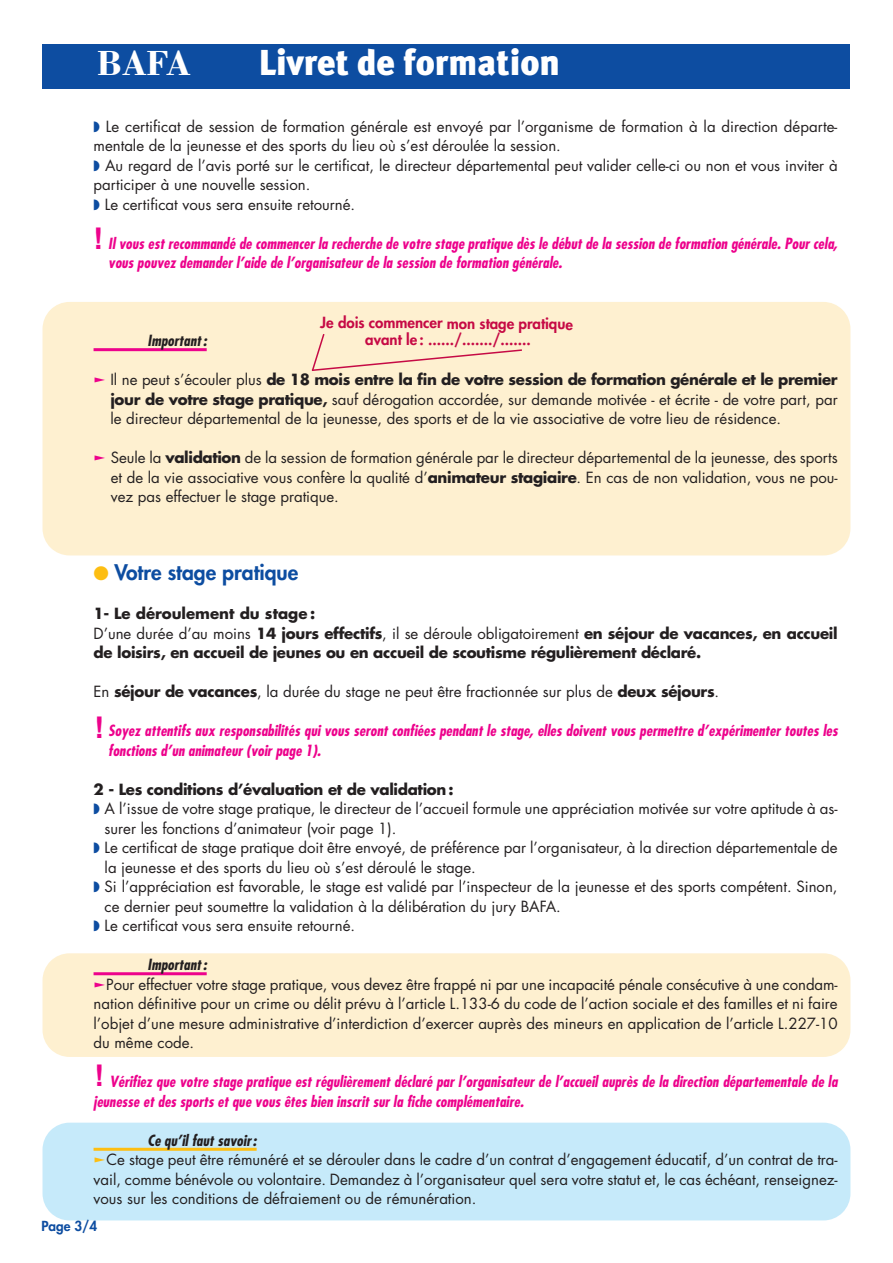
<style>
.page{position:relative;width:893px;height:1263px;background:#fff}
.page>*{position:absolute;margin:0;border:0;box-sizing:border-box;transform-origin:0 0}
.t1{font:900 36px "Meta Plus";color:#fff}
.t2{font:700 36px "Bodoni Std";color:#fff}
.t3{font:700 30px "Arial";color:#ed028c}
.t4{font:800 21px "Futura";color:#0d4da1}
.t5{font:15px/19.5px "Futura";color:#231f20;text-align:justify}
.t6{font:italic 700 condensed 15px/19.5px "Futura";color:#ed028c}
.t7{font:700 15px/19.5px "Futura";letter-spacing:-.02em;color:#231f20}
.t8{font:800 15px "Futura";letter-spacing:-.01em;color:#c60a45}
.t9{font:italic 700 condensed 15px "Futura";letter-spacing:.005em;color:#231f20}
.t10{font:800 13.5px "Futura";color:#0d4da1}
.s1{color:#0d4da1}
.s2{color:#ed028c}
.s3{font-weight:700}
.s4{color:#fdbe12}
.s5{font-weight:400}
</style>
<div class="page">
<div style="left:43px;top:1123px;width:807px;height:97px;background:#c6eafa"></div>
<div style="left:43px;top:953px;width:807px;height:104px;background:#fef0d0"></div>
<div style="left:43px;top:302px;width:807px;height:253px;background:#fef0d0"></div>
<div style="left:43px;top:44px;width:807px;height:45px;background:#0d4da1"></div>
<hr style="left:94px;top:348px;width:113px;height:3px;background:#ed028c">
<hr style="left:94px;top:972px;width:113px;height:3px;background:#ed028c">
<hr style="left:94px;top:1148px;width:163px;height:3px;background:#fdbe12">
<svg style="left:310px;top:332px;width:214px;height:40px;background:#fbe5c9"></svg>
<h1 class="t2" style="left:97px;top:41px;width:96px">BAFA</h1>
<h1 class="t1" style="left:259px;top:41px;width:303px">Livret de formation</h1>
<p class="t5" style="left:94px;top:118px;width:746px;text-align:left"><span class="s1">◗</span> Le certificat de session de formation générale est envoyé par l’organisme de formation à la direction départe&shy;mentale de la jeunesse et des sports du lieu où s’est déroulée la session.<br><span class="s1">◗</span> Au regard de l’avis porté sur le certificat, le directeur départemental peut valider celle-ci ou non et vous inviter à participer à une nouvelle session.<br><span class="s1">◗</span> Le certificat vous sera ensuite retourné.</p>
<p class="t6" style="left:108px;top:235px;width:731px">Il vous est recommandé de commencer la recherche de votre stage pratique dès le début de la session de formation générale. Pour cela, vous pouvez demander l’aide de l’organisateur de la session de formation générale.</p>
<h2 class="t3" style="left:93px;top:221px;width:11px">!</h2>
<p class="t8" style="left:320px;top:316px;width:254px">Je dois commencer mon stage pratique</p>
<p class="t8" style="left:365px;top:332px;width:167px">avant le : ....../......./.......</p>
<p class="t9" style="left:148px;top:334px;width:61px">Important :</p>
<p class="t5" style="left:110px;top:371px;width:729px;text-indent:-17px"><span class="s2">❑</span> Il ne peut s’écouler plus <span class="s3">de 18 mois entre la fin de votre session de formation générale et le premier jour de votre stage pratique,</span> sauf dérogation accordée, sur demande motivée - et écrite - de votre part, par le directeur départemental de la jeunesse, des sports et de la vie associative de votre lieu de résidence.</p>
<p class="t5" style="left:111px;top:449px;width:728px;text-indent:-17px"><span class="s2">❑</span> Seule la <span class="s3">validation</span> de la session de formation générale par le directeur départemental de la jeunesse, des sports et de la vie associative vous confère la qualité d’<span class="s3">animateur stagiaire</span>. En cas de non validation, vous ne pou&shy;vez pas effectuer le stage pratique.</p>
<h3 class="t4" style="left:94px;top:562px;width:206px"><span class="s4">●</span> Votre stage pratique</h3>
<p class="t7" style="left:94px;top:605px;width:746px">1- Le déroulement du stage :<br><span class="s5">D’une durée d’au moins</span> 14 jours effectifs<span class="s5">, il se déroule obligatoirement</span> en séjour de vacances, en accueil de loisirs, en accueil de jeunes ou en accueil de scoutisme régulièrement déclaré.</p>
<p class="t5" style="left:94px;top:683px;width:627px">En <span class="s3">séjour de vacances</span>, la durée du stage ne peut être fractionnée sur plus de <span class="s3">deux séjours</span>.</p>
<p class="t6" style="left:108px;top:722px;width:731px">Soyez attentifs aux responsabilités qui vous seront confiées pendant le stage, elles doivent vous permettre d’expérimenter toutes les fonctions d’un animateur (voir page 1).</p>
<p class="t7" style="left:94px;top:780px;width:361px">2 - Les conditions d’évaluation et de validation :</p>
<p class="t5" style="left:94px;top:800px;width:746px"><span class="s1">◗</span> A l’issue de votre stage pratique, le directeur de l’accueil formule une appréciation motivée sur votre aptitude à as-</p>
<p class="t5" style="left:105px;top:820px;width:293px">surer les fonctions d’animateur (voir page 1).</p>
<p class="t5" style="left:94px;top:839px;width:746px"><span class="s1">◗</span> Le certificat de stage pratique doit être envoyé, de préférence par l’organisateur, à la direction départementale de</p>
<p class="t5" style="left:105px;top:859px;width:373px">la jeunesse et des sports du lieu où s’est déroulé le stage.</p>
<p class="t5" style="left:94px;top:878px;width:745px"><span class="s1">◗</span> Si l’appréciation est favorable, le stage est validé par l’inspecteur de la jeunesse et des sports compétent. Sinon,</p>
<p class="t5" style="left:105px;top:898px;width:458px">ce dernier peut soumettre la validation à la délibération du jury BAFA.</p>
<p class="t5" style="left:94px;top:917px;width:263px"><span class="s1">◗</span> Le certificat vous sera ensuite retourné.</p>
<p class="t9" style="left:148px;top:958px;width:61px">Important :</p>
<p class="t5" style="left:94px;top:976px;width:746px"><span class="s2">❑</span>Pour effectuer votre stage pratique, vous devez être frappé ni par une incapacité pénale consécutive à une condam&shy;nation définitive pour un crime ou délit prévu à l’article L.133-6 du code de l’action sociale et des familles et ni faire l’objet d’une mesure administrative d’interdiction d’exercer auprès des mineurs en application de l’article L.227-10 du même code.</p>
<p class="t6" style="left:94px;top:1073px;width:746px;text-indent:16px">Vérifiez que votre stage pratique est régulièrement déclaré par l’organisateur de l’accueil auprès de la direction départementale de la jeunesse et des sports et que vous êtes bien inscrit sur la fiche complémentaire.</p>
<p class="t9" style="left:148px;top:1133px;width:111px">Ce qu’il faut savoir :</p>
<p class="t5" style="left:94px;top:1151px;width:746px"><span class="s4">❑</span>Ce stage peut être rémunéré et se dérouler dans le cadre d’un contrat d’engagement éducatif, d’un contrat de tra&shy;vail, comme bénévole ou volontaire. Demandez à l’organisateur quel sera votre statut et, le cas échéant, renseignez&shy;vous sur les conditions de défraiement ou de rémunération.</p>
<h2 class="t3" style="left:94px;top:710px;width:11px">!</h2>
<h2 class="t3" style="left:94px;top:1058px;width:11px">!</h2>
<p class="t10" style="left:41px;top:1219px;width:57px">Page 3/4</p>
</div>
